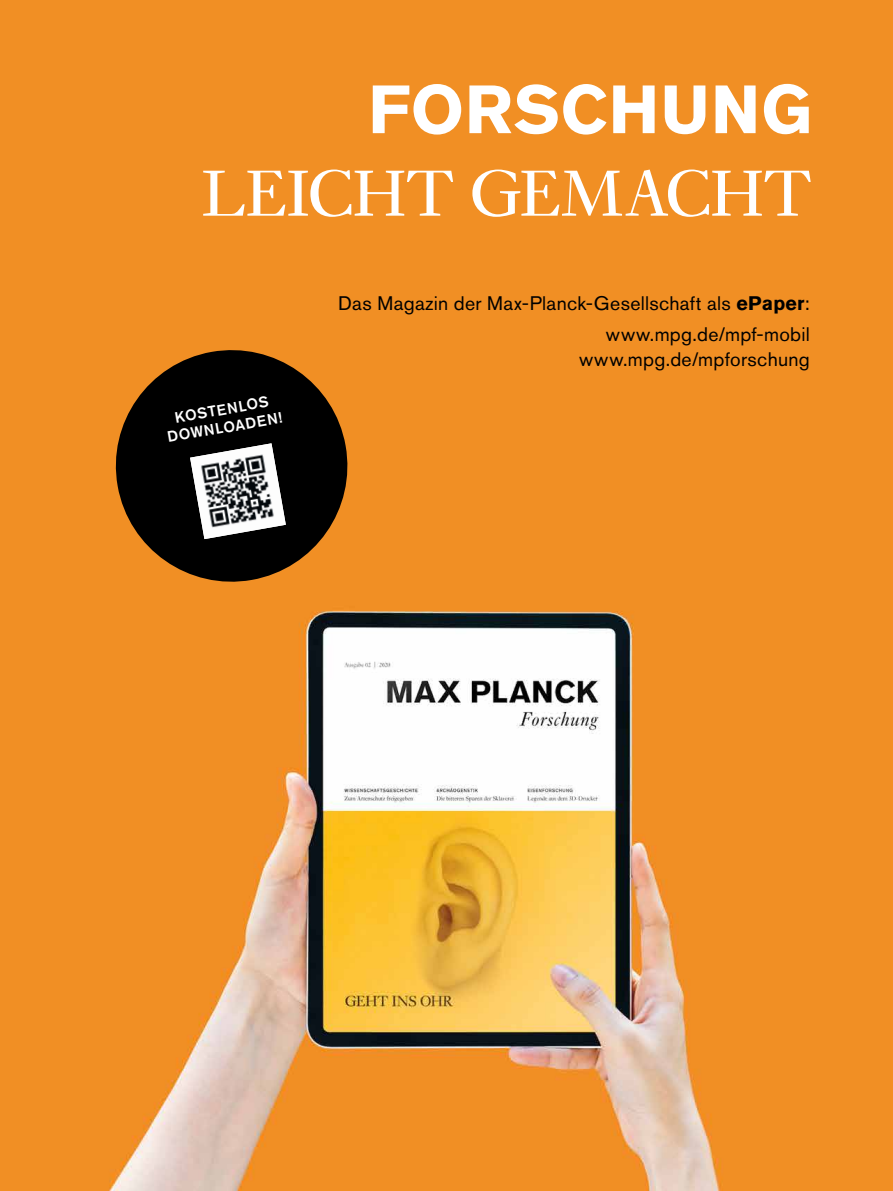
<style>
.page{position:relative;width:893px;height:1191px;background:#fff}
.page>*{position:absolute;margin:0;border:0;box-sizing:border-box;transform-origin:0 0}
.t1{font:67.5px "Ehrhardt MT Pro";letter-spacing:.135em;color:#fff}
.t2{font:700 67.5px "Akzidenz Grotesk Pro";letter-spacing:.015em;color:#fff}
.t3{font:19.5px/31.3px "Akzidenz Grotesk Pro";letter-spacing:.015em;color:#000;text-align:right}
.t4{font:500 15px/17.9px "Akzidenz Grotesk Pro";color:#fff;text-align:center}
.s1{font-weight:700}
</style>
<div class="page">
<img style="left:0;top:0;width:893px;height:1191px">
<svg style="left:107px;top:341px;width:250px;height:250px;background:#5c360d"></svg>
<img style="left:190px;top:443px;width:96px;height:96px">
<h1 class="t2" style="left:368px;top:66px;width:439px">FORSCHUNG</h1>
<h1 class="t1" style="left:201px;top:153px;width:127px">LEICHT</h1>
<h1 class="t1" style="left:469px;top:153px;width:143px">GEMACHT</h1>
<p class="t4" style="left:163px;top:411px;width:118px;rotate:-10deg">Kostenlos downloaden!</p>
<p class="t3" style="left:338px;top:288px;width:473px">Das Magazin der Max-Planck-Gesellschaft als <span class="s1">EPAPER</span>: www.mpg.de/mpf-mobil</p>
<p class="t3" style="left:579px;top:344px;width:232px">www.mpg.de/mpforschung</p>
</div>
